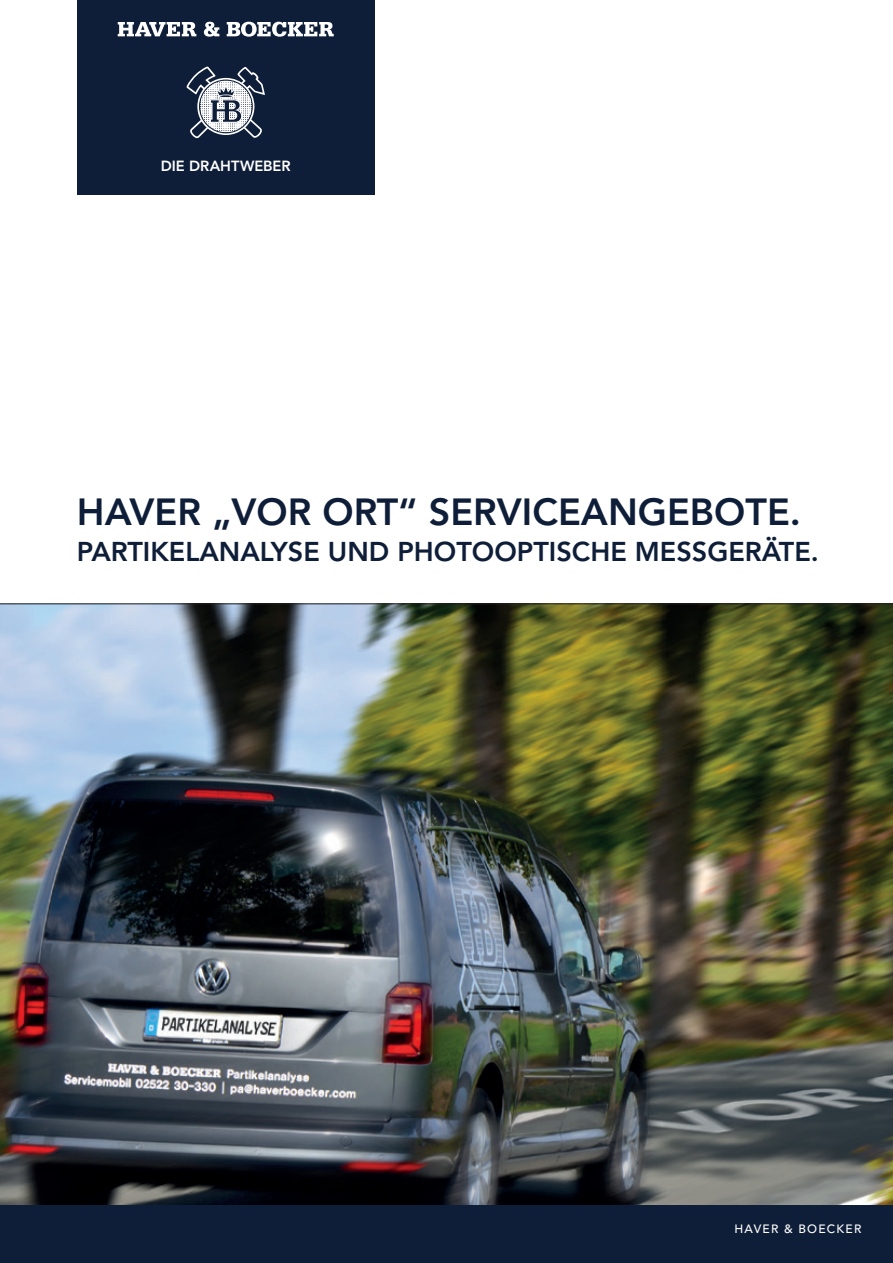
<style>
.page{position:relative;width:893px;height:1263px;background:#fff}
.page>*{position:absolute;margin:0;border:0;box-sizing:border-box;transform-origin:0 0}
.t1{font:800 37.5px "Avenir LT Std";color:#0f1e38}
.t2{font:800 27px "Avenir LT Std";color:#0f1e38}
.t3{font:800 14.7px "Avenir LT Std";letter-spacing:-.005em;color:#fff}
.t4{font:500 12px "Avenir LT Std";letter-spacing:.1em;color:#fff}
</style>
<div class="page">
<img style="left:0;top:603px;width:893px;height:602px">
<div style="left:77px;top:0;width:298px;height:195px;background:#0f1e38"></div>
<svg style="left:186px;top:66px;width:79px;height:73px"></svg>
<svg style="left:118px;top:22px;width:78px;height:14px"></svg>
<svg style="left:204px;top:22px;width:15px;height:15px"></svg>
<svg style="left:227px;top:22px;width:107px;height:15px"></svg>
<div style="left:0;top:1205px;width:893px;height:58px;background:#0f1e38"></div>
<p class="t3" style="left:161px;top:157px;width:131px">DIE DRAHTWEBER</p>
<h1 class="t1" style="left:77px;top:490px;width:726px">HAVER „VOR ORT“ SERVICEANGEBOTE.</h1>
<p class="t2" style="left:77px;top:536px;width:743px">PARTIKELANALYSE UND PHOTOOPTISCHE MESSGERÄTE.</p>
<p class="t4" style="left:734px;top:1222px;width:128px">HAVER &amp; BOECKER</p>
</div>
